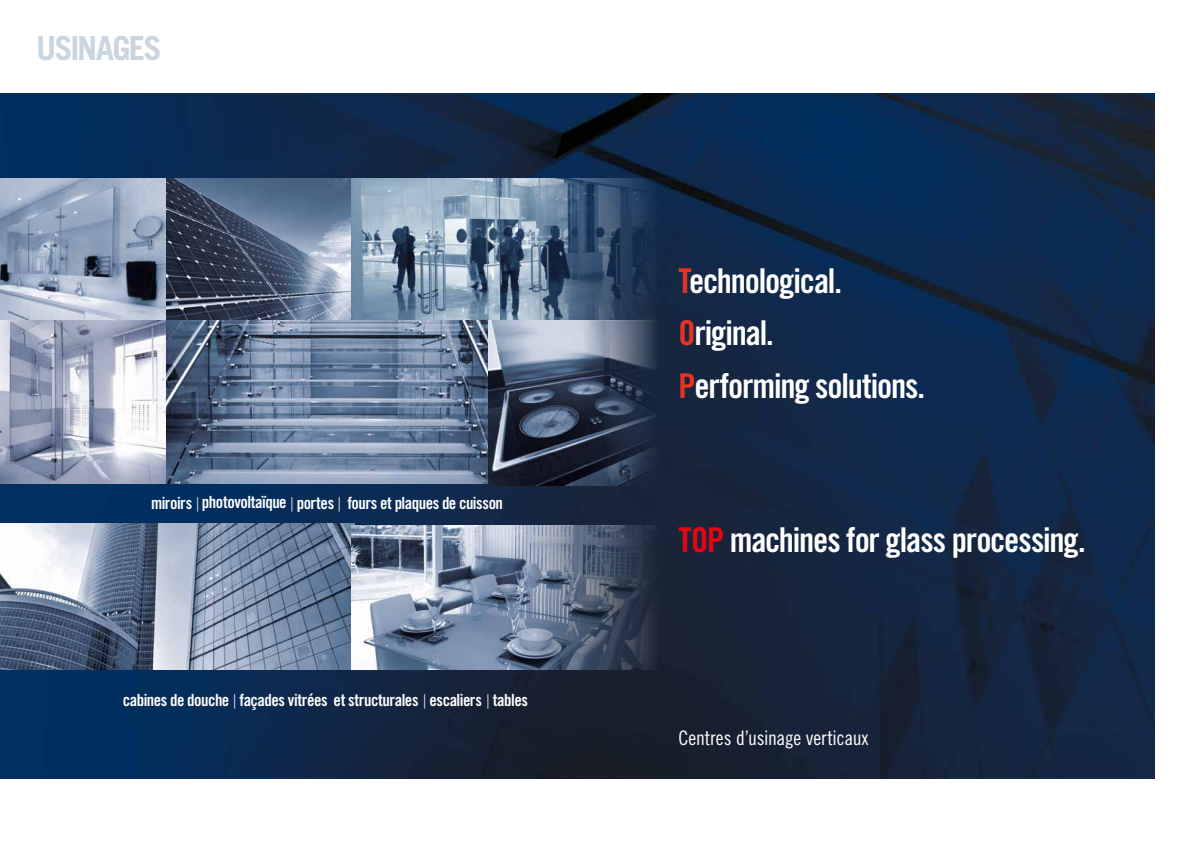
<style>
.page{position:relative;width:1191px;height:842px;background:#fff}
.page>*{position:absolute;margin:0;border:0;box-sizing:border-box;transform-origin:0 0}
.t1{font:34.2px/52.4px "Trade Gothic LT Std Bd Cn 20";letter-spacing:-.035em;color:#fff}
.t2{font:700 33.1px "Trade Gothic LT Std";letter-spacing:-.055em;color:#cbd5df}
.t3{font:20px "Trade Gothic LT Std Cn 18";letter-spacing:-.01em;color:#fff}
.t4{font:16.8px "Trade Gothic LT Std Bd Cn 20";letter-spacing:-.03em;color:#fff}
.s1{font-family:"Trade Gothic LT Std Cn 18 Obl";font-size:13px}
.s2{color:#e63323}
.s3{color:#e30613}
</style>
<div class="page">
<img style="left:0;top:94px;width:1154px;height:685px">
<img style="left:0;top:524px;width:355px;height:145px">
<img style="left:165px;top:179px;width:493px;height:141px">
<img style="left:0;top:179px;width:165px;height:304px">
<img style="left:351px;top:525px;width:307px;height:144px">
<img style="left:488px;top:320px;width:170px;height:165px">
<img style="left:160px;top:320px;width:328px;height:163px">
<h2 class="t2" style="left:36px;top:28px;width:127px">USINAGES</h2>
<p class="t4" style="left:151px;top:493px;width:353px">miroirs <span class="s1">|</span> photovoltaïque <span class="s1">|</span> portes <span class="s1">|</span> fours et plaques de cuisson</p>
<p class="t4" style="left:123px;top:690px;width:407px">cabines de douche <span class="s1">|</span> façades vitrées et structurales <span class="s1">|</span> escaliers <span class="s1">|</span> tables</p>
<h1 class="t1" style="left:678px;top:254px;width:248px"><span class="s2">T</span>echnological.<br><span class="s2">O</span>riginal.<br><span class="s2">P</span>erforming solutions.</h1>
<h1 class="t1" style="left:678px;top:514px;width:409px"><span class="s3">TOP</span> machines for glass processing.</h1>
<p class="t3" style="left:678px;top:726px;width:191px">Centres d’usinage verticaux</p>
</div>
